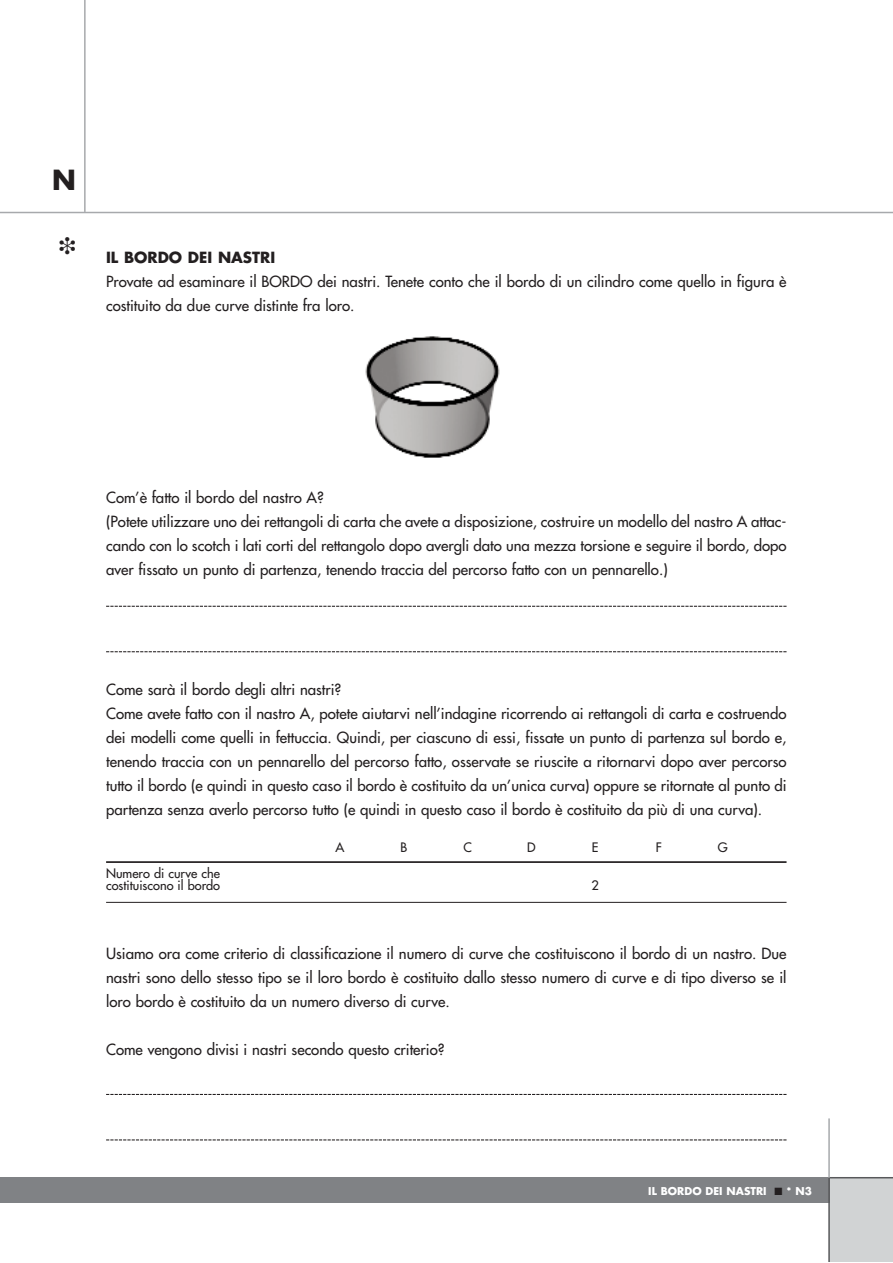
<style>
.page{position:relative;width:893px;height:1263px;background:#fff}
.page>*{position:absolute;margin:0;border:0;box-sizing:border-box;transform-origin:0 0}
.t1{font:700 27px "Futura";color:#231f20}
.t2{font:15px/24px "Futura";color:#231f20}
.t3{font:700 15px "Futura";color:#231f20}
.t4{font:12.75px/12.8px "Futura";color:#231f20}
.t5{font:700 10.5px "Futura";color:#fff}
.s1{color:#231f20}
</style>
<div class="page">
<div style="left:829px;top:1178px;width:63px;height:84px;background:#d1d3d4"></div>
<div style="left:0;top:1178px;width:829px;height:25px;background:#808285"></div>
<hr style="left:828px;top:1178px;width:2px;height:84px;background:#58595b">
<hr style="left:829px;top:1177px;width:63px;height:1px;background:#58595b">
<hr style="left:828px;top:1118px;width:2px;height:60px;background:#a7a9ac">
<hr style="left:0;top:212px;width:892px;height:1px;background:#a7a9ac">
<hr style="left:84px;top:0;width:2px;height:212px;background:#a7a9ac">
<img style="left:365px;top:336px;width:135px;height:122px">
<hr style="left:106px;top:861px;width:680px;height:2px;background:#231f20">
<hr style="left:106px;top:902px;width:680px;height:1px;background:#231f20">
<svg style="left:106px;top:1094px;width:680px;height:1px"></svg>
<svg style="left:106px;top:1139px;width:680px;height:1px"></svg>
<svg style="left:106px;top:606px;width:680px;height:1px"></svg>
<svg style="left:106px;top:651px;width:680px;height:1px"></svg>
<h1 class="t1" style="left:52px;top:167px;width:25px">N</h1>
<p class="t3" style="left:106px;top:251px;width:171px">IL BORDO DEI NASTRI</p>
<p class="t2" style="left:106px;top:271px;width:682px">Provate ad esaminare il BORDO dei nastri. Tenete conto che il bordo di un cilindro come quello in figura è costituito da due curve distinte fra loro.</p>
<p class="t2" style="left:106px;top:487px;width:682px">Com’è fatto il bordo del nastro A?<br>(Potete utilizzare uno dei rettangoli di carta che avete a disposizione, costruire un modello del nastro A attac&shy;cando con lo scotch i lati corti del rettangolo dopo avergli dato una mezza torsione e seguire il bordo, dopo aver fissato un punto di partenza, tenendo traccia del percorso fatto con un pennarello.)</p>
<p class="t2" style="left:106px;top:679px;width:682px">Come sarà il bordo degli altri nastri?<br>Come avete fatto con il nastro A, potete aiutarvi nell’indagine ricorrendo ai rettangoli di carta e costruendo dei modelli come quelli in fettuccia. Quindi, per ciascuno di essi, fissate un punto di partenza sul bordo e, tenendo traccia con un pennarello del percorso fatto, osservate se riuscite a ritornarvi dopo aver percorso tutto il bordo (e quindi in questo caso il bordo è costituito da un’unica curva) oppure se ritornate al punto di partenza senza averlo percorso tutto (e quindi in questo caso il bordo è costituito da più di una curva).</p>
<p class="t4" style="left:335px;top:842px;width:10px">A</p>
<p class="t4" style="left:400px;top:842px;width:8px">B</p>
<p class="t4" style="left:463px;top:842px;width:10px">C</p>
<p class="t4" style="left:527px;top:842px;width:10px">D</p>
<p class="t4" style="left:592px;top:842px;width:8px">E</p>
<p class="t4" style="left:656px;top:842px;width:8px">F</p>
<p class="t4" style="left:718px;top:842px;width:11px">G</p>
<p class="t4" style="left:106px;top:867px;width:116px">Numero di curve che costituiscono il bordo</p>
<p class="t4" style="left:591px;top:880px;width:9px">2</p>
<p class="t2" style="left:106px;top:943px;width:682px;text-align:justify">Usiamo ora come criterio di classificazione il numero di curve che costituiscono il bordo di un nastro. Due nastri sono dello stesso tipo se il loro bordo è costituito dallo stesso numero di curve e di tipo diverso se il loro bordo è costituito da un numero diverso di curve.</p>
<p class="t2" style="left:106px;top:1039px;width:340px">Come vengono divisi i nastri secondo questo criterio?</p>
<p class="t5" style="left:648px;top:1186px;width:165px">IL BORDO DEI NASTRI <span class="s1">■</span> * N3</p>
</div>
